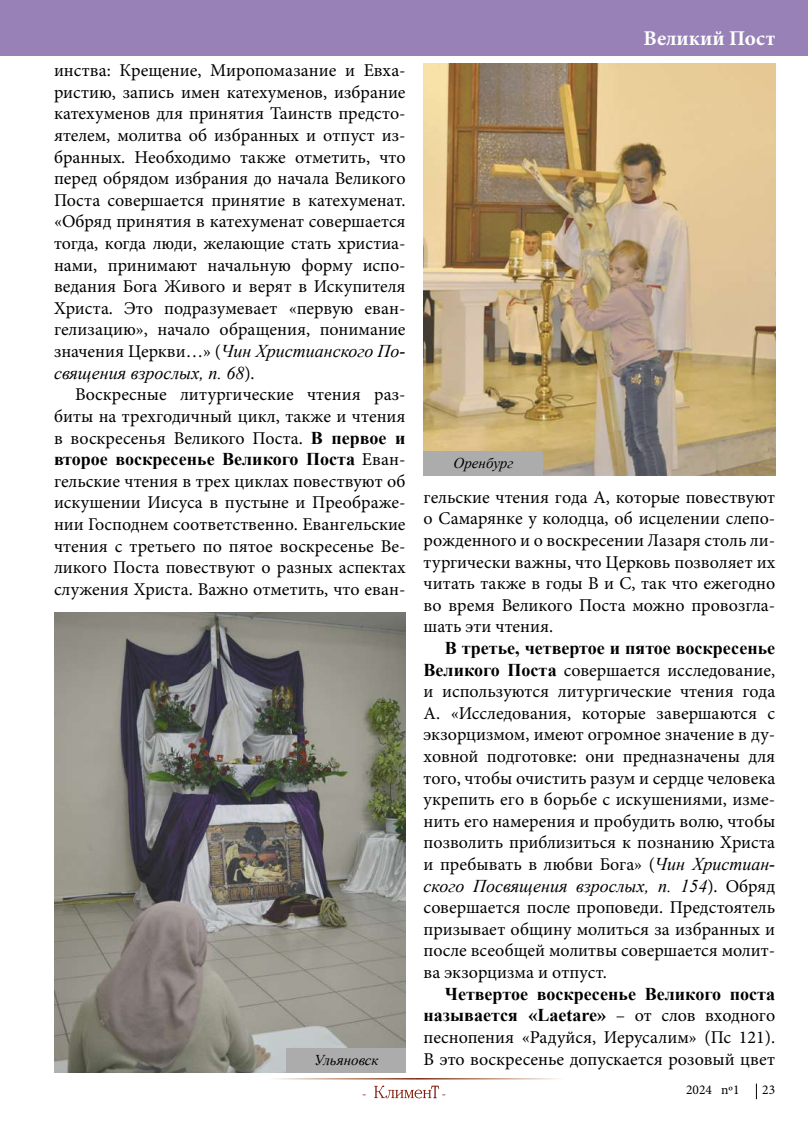
<style>
.page{position:relative;width:808px;height:1127px;background:#fff}
.page>*{position:absolute;margin:0;border:0;box-sizing:border-box;transform-origin:0 0}
.t1{font:700 21px "Minion Pro";color:#fff}
.t2{font:18px/21.6px "Minion Pro";color:#000;text-align:justify}
.t3{font:700 18px/21.6px "Times New Roman";color:#000;text-align:right}
.t4{font:italic 18px/21.6px "Times New Roman";color:#000}
.t5{font:italic 15px "Times New Roman";color:#000}
.t6{font:13.5px "Minion Pro";color:#000}
.s1{font-family:"Minion Pro";font-style:normal}
.s2{font-family:"Times New Roman";font-weight:700}
.s3{font-family:"Minion Pro";font-weight:400}
.s4{font-family:"Times New Roman";font-style:italic}
</style>
<div class="page">
<div style="left:0;top:0;width:808px;height:55px;background:#9781b6"></div>
<img style="left:54px;top:612px;width:352px;height:461px">
<img style="left:424px;top:63px;width:351px;height:413px">
<div style="left:287px;top:1048px;width:119px;height:25px;background:#acacac"></div>
<div style="left:424px;top:451px;width:119px;height:25px;background:#acacac"></div>
<svg style="left:756px;top:1083px;width:1px;height:16px"></svg>
<svg style="left:374px;top:1085px;width:71px;height:13px"></svg>
<p class="t2" style="left:54px;top:60px;width:353px">инства: Крещение, Миропомазание и Евха&shy;ристию, запись имен катехуменов, избрание катехуменов для принятия Таинств предсто&shy;ятелем, молитва об избранных и отпуст из&shy;бранных. Необходимо также отметить, что перед обрядом избрания до начала Великого Поста совершается принятие в катехуменат. «Обряд принятия в катехуменат совершается тогда, когда люди, желающие стать христиа&shy;нами, принимают начальную форму испо&shy;ведания Бога Живого и верят в Искупителя Христа. Это подразумевает «первую еван&shy;гелизацию», начало обращения, понимание</p>
<p class="t4" style="left:54px;top:340px;width:353px"><span class="s1">значения Церкви…» (</span>Чин Христианского По&shy;священия взрослых, п. 68<span class="s1">).</span></p>
<p class="t2" style="left:54px;top:384px;width:353px;text-indent:21px">Воскресные литургические чтения раз&shy;биты на трехгодичный цикл, также и чтения в воскресенья Великого Поста. <span class="s2">В первое и</span></p>
<p class="t3" style="left:54px;top:448px;width:353px">второе воскресенье Великого Поста <span class="s3">Еван-</span></p>
<p class="t2" style="left:54px;top:470px;width:353px">гельские чтения в трех циклах повествуют об искушении Иисуса в пустыне и Преображе&shy;нии Господнем соответственно. Евангельские чтения с третьего по пятое воскресенье Ве&shy;ликого Поста повествуют о разных аспектах служения Христа. Важно отметить, что еван-</p>
<p class="t1" style="left:644px;top:26px;width:133px">Великий Пост</p>
<p class="t5" style="left:454px;top:453px;width:61px">Оренбург</p>
<p class="t2" style="left:424px;top:486px;width:353px">гельские чтения года А, которые повествуют о Самарянке у колодца, об исцелении слепо&shy;рожденного и о воскресении Лазаря столь ли&shy;тургически важны, что Церковь позволяет их читать также в годы В и С, так что ежегодно во время Великого Поста можно провозгла&shy;шать эти чтения.</p>
<p class="t3" style="left:445px;top:637px;width:332px">В третье, четвертое и пятое воскресенье</p>
<p class="t2" style="left:424px;top:659px;width:353px"><span class="s2">Великого Поста</span> совершается исследование, и используются литургические чтения года А. «Исследования, которые завершаются с экзорцизмом, имеют огромное значение в ду&shy;ховной подготовке: они предназначены для того, чтобы очистить разум и сердце человека укрепить его в борьбе с искушениями, изме&shy;нить его намерения и пробудить волю, чтобы позволить приблизиться к познанию Христа и пребывать в любви Бога» (<span class="s4">Чин Христиан-</span></p>
<p class="t4" style="left:424px;top:874px;width:353px">ского Посвящения взрослых, п. 154<span class="s1">). Обряд</span></p>
<p class="t2" style="left:424px;top:897px;width:353px">совершается после проповеди. Предстоятель призывает общину молиться за избранных и после всеобщей молитвы совершается молит&shy;ва экзорцизма и отпуст.</p>
<p class="t3" style="left:424px;top:982px;width:353px">Четвертое воскресенье Великого поста называется «Laetare» <span class="s3">– от слов входного</span></p>
<p class="t2" style="left:424px;top:1026px;width:353px">песнопения «Радуйся, Иерусалим» (Пс 121).</p>
<p class="t5" style="left:314px;top:1049px;width:66px">Ульяновск</p>
<p class="t2" style="left:424px;top:1048px;width:353px">В это воскресенье допускается розовый цвет</p>
<p class="t6" style="left:686px;top:1080px;width:55px">2024 nº1</p>
<p class="t6" style="left:762px;top:1080px;width:14px">23</p>
</div>
